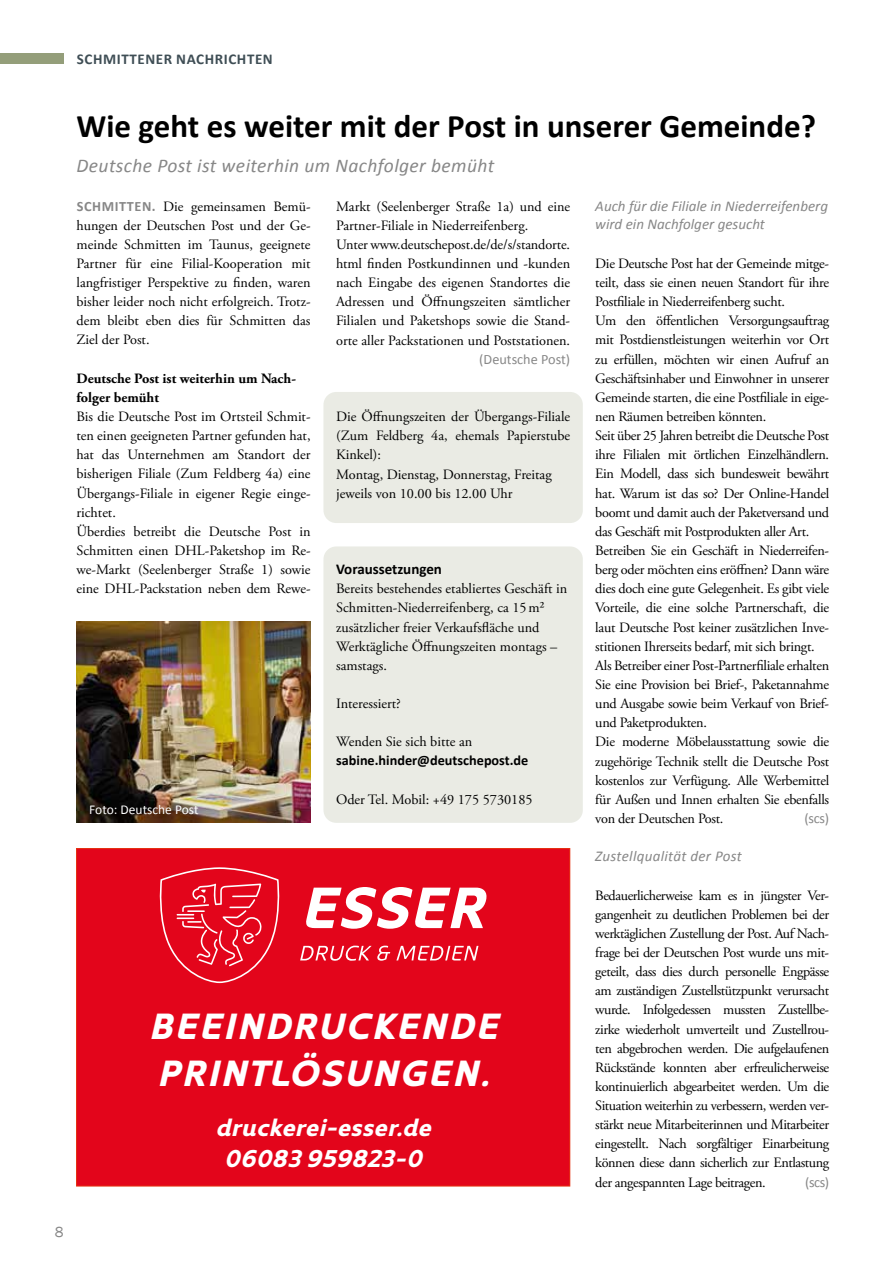
<style>
.page{position:relative;width:893px;height:1263px;background:#fff}
.page>*{position:absolute;margin:0;border:0;box-sizing:border-box;transform-origin:0 0}
.t1{font:italic 700 36.9px/46.8px "Kyrial Display Pro";letter-spacing:.04em;color:#fff}
.t2{font:700 33px "Calibri";color:#000}
.t3{font:italic 700 24.6px/31px "Kyrial Display Pro";letter-spacing:.005em;color:#fff;text-align:center}
.t4{font:italic 19.5px "Calibri";letter-spacing:.02em;color:#878787}
.t5{font:italic 15px/18px "Calibri";color:#878787}
.t6{font:italic 15px "Calibri";letter-spacing:.02em;color:#878787}
.t7{font:700 15px "Calibri";letter-spacing:.04em;color:#3f4e55}
.t8{font:700 15px "Calibri";color:#000}
.t9{font:15px "Franklin Gothic";color:#878787}
.t10{font:14.25px/19.2px "Adobe Garamond Pro";letter-spacing:-.02em;color:#000;text-align:justify}
.t11{font:14.25px/19.2px "Adobe Garamond Pro";color:#000}
.t12{font:700 14.25px/19.2px "Adobe Garamond Pro";color:#000}
.t13{font:700 14.25px "Calibri";color:#000}
.t14{font:14.25px "Calibri";color:#878787}
.t15{font:13.5px "Calibri";color:#fff}
.s1{font-family:"Calibri";font-weight:700;color:#878787}
</style>
<div class="page">
<div style="left:323px;top:392px;width:260px;height:131px;background:#eaebe4;border-radius:13px"></div>
<div style="left:323px;top:546px;width:260px;height:277px;background:#eaebe4;border-radius:13px"></div>
<div style="left:77px;top:848px;width:493px;height:338px;background:#e3051b"></div>
<svg style="left:306px;top:887px;width:181px;height:42px"></svg>
<svg style="left:300px;top:946px;width:178px;height:15px"></svg>
<svg style="left:159px;top:867px;width:121px;height:116px"></svg>
<img style="left:77px;top:621px;width:234px;height:202px">
<div style="left:0;top:54px;width:64px;height:10px;background:#949e7a"></div>
<p class="t7" style="left:77px;top:49px;width:197px">SCHMITTENER NACHRICHTEN</p>
<h2 class="t2" style="left:77px;top:105px;width:741px">Wie geht es weiter mit der Post in unserer Gemeinde?</h2>
<h3 class="t4" style="left:77px;top:152px;width:419px">Deutsche Post ist weiterhin um Nachfolger bemüht</h3>
<p class="t5" style="left:595px;top:196px;width:234px">Auch für die Filiale in Niederreifenberg wird ein Nachfolger gesucht</p>
<p class="t11" style="left:336px;top:197px;width:236px">Markt (Seelenberger Straße 1a) und eine Partner-Filiale in Niederreifenberg.<br>Unter www.deutschepost.de/de/s/standorte. html finden Postkundinnen und -kunden nach Eingabe des eigenen Standortes die Adressen und Öffnungszeiten sämtlicher Filialen und Paketshops sowie die Stand&shy;orte aller Packstationen und Poststationen.</p>
<p class="t14" style="left:479px;top:350px;width:92px">(Deutsche Post)</p>
<p class="t10" style="left:77px;top:197px;width:236px"><span class="s1">SCHMITTEN.</span> Die gemeinsamen Bemü&shy;hungen der Deutschen Post und der Ge&shy;meinde Schmitten im Taunus, geeignete Partner für eine Filial-Kooperation mit langfristiger Perspektive zu finden, waren bisher leider noch nicht erfolgreich. Trotz&shy;dem bleibt eben dies für Schmitten das Ziel der Post.</p>
<p class="t12" style="left:77px;top:369px;width:221px">Deutsche Post ist weiterhin um Nach&shy;folger bemüht</p>
<p class="t11" style="left:77px;top:407px;width:236px">Bis die Deutsche Post im Ortsteil Schmit&shy;ten einen geeigneten Partner gefunden hat, hat das Unternehmen am Standort der bisherigen Filiale (Zum Feldberg 4a) eine Übergangs-Filiale in eigener Regie einge&shy;richtet.<br>Überdies betreibt die Deutsche Post in Schmitten einen DHL-Paketshop im Re&shy;we-Markt (Seelenberger Straße 1) sowie eine DHL-Packstation neben dem Rewe-</p>
<p class="t10" style="left:595px;top:254px;width:235px;text-align:left">Die Deutsche Post hat der Gemeinde mitge&shy;teilt, dass sie einen neuen Standort für ihre Postfiliale in Niederreifenberg sucht.<br>Um den öffentlichen Versorgungsauftrag mit Postdienstleistungen weiterhin vor Ort zu erfüllen, möchten wir einen Aufruf an Geschäftsinhaber und Einwohner in unserer Gemeinde starten, die eine Postfiliale in eige&shy;nen Räumen betreiben könnten.<br>Seit über 25 Jahren betreibt die Deutsche Post ihre Filialen mit örtlichen Einzelhändlern.<br>Ein Modell, dass sich bundesweit bewährt hat. Warum ist das so? Der Online-Handel boomt und damit auch der Paketversand und das Geschäft mit Postprodukten aller Art.<br>Betreiben Sie ein Geschäft in Niederreifen&shy;berg oder möchten eins eröffnen? Dann wäre dies doch eine gute Gelegenheit. Es gibt viele Vorteile, die eine solche Partnerschaft, die laut Deutsche Post keiner zusätzlichen Inve&shy;stitionen Ihrerseits bedarf, mit sich bringt.<br>Als Betreiber einer Post-Partnerfiliale erhalten Sie eine Provision bei Brief-, Paketannahme und Ausgabe sowie beim Verkauf von Brief&shy;und Paketprodukten.<br>Die moderne Möbelausstattung sowie die zugehörige Technik stellt die Deutsche Post kostenlos zur Verfügung. Alle Werbemittel für Außen und Innen erhalten Sie ebenfalls von der Deutschen Post.</p>
<p class="t11" style="left:336px;top:407px;width:236px">Die Öffnungszeiten der Übergangs-Filiale (Zum Feldberg 4a, ehemals Papierstube<br>Kinkel):<br>Montag, Dienstag, Donnerstag, Freitag jeweils von 10.00 bis 12.00 Uhr</p>
<p class="t8" style="left:336px;top:559px;width:107px">Voraussetzungen</p>
<p class="t11" style="left:336px;top:580px;width:233px">Bereits bestehendes etabliertes Geschäft in Schmitten-Niederreifenberg, ca 15m² zusätzlicher freier Verkaufsfläche und Werktägliche Öffnungszeiten montags – samstags.</p>
<p class="t11" style="left:336px;top:694px;width:66px">Interessiert?</p>
<p class="t11" style="left:336px;top:733px;width:138px">Wenden Sie sich bitte an</p>
<p class="t13" style="left:336px;top:752px;width:194px">sabine.hinder@deutschepost.de</p>
<p class="t11" style="left:336px;top:790px;width:198px">Oder Tel. Mobil: +49 175 5730185</p>
<p class="t15" style="left:89px;top:801px;width:111px">Foto: Deutsche Post</p>
<p class="t14" style="left:804px;top:809px;width:26px">(scs)</p>
<h1 class="t1" style="left:149px;top:1000px;width:351px">BEEINDRUCKENDE<br>PRINTLÖSUNGEN.</h1>
<h3 class="t3" style="left:215px;top:1111px;width:217px">druckerei-esser.de<br>06083 959823-0</h3>
<p class="t6" style="left:595px;top:846px;width:148px">Zustellqualität der Post</p>
<p class="t10" style="left:595px;top:886px;width:235px">Bedauerlicherweise kam es in jüngster Ver&shy;gangenheit zu deutlichen Problemen bei der werktäglichen Zustellung der Post. Auf Nach&shy;frage bei der Deutschen Post wurde uns mit&shy;geteilt, dass dies durch personelle Engpässe am zuständigen Zustellstützpunkt verursacht wurde. Infolgedessen mussten Zustellbe&shy;zirke wiederholt umverteilt und Zustellrou&shy;ten abgebrochen werden. Die aufgelaufenen Rückstände konnten aber erfreulicherweise kontinuierlich abgearbeitet werden. Um die Situation weiterhin zu verbessern, werden ver&shy;stärkt neue Mitarbeiterinnen und Mitarbeiter eingestellt. Nach sorgfältiger Einarbeitung können diese dann sicherlich zur Entlastung der angespannten Lage beitragen.</p>
<p class="t14" style="left:805px;top:1173px;width:26px">(scs)</p>
<p class="t9" style="left:55px;top:1223px;width:10px">8</p>
</div>
